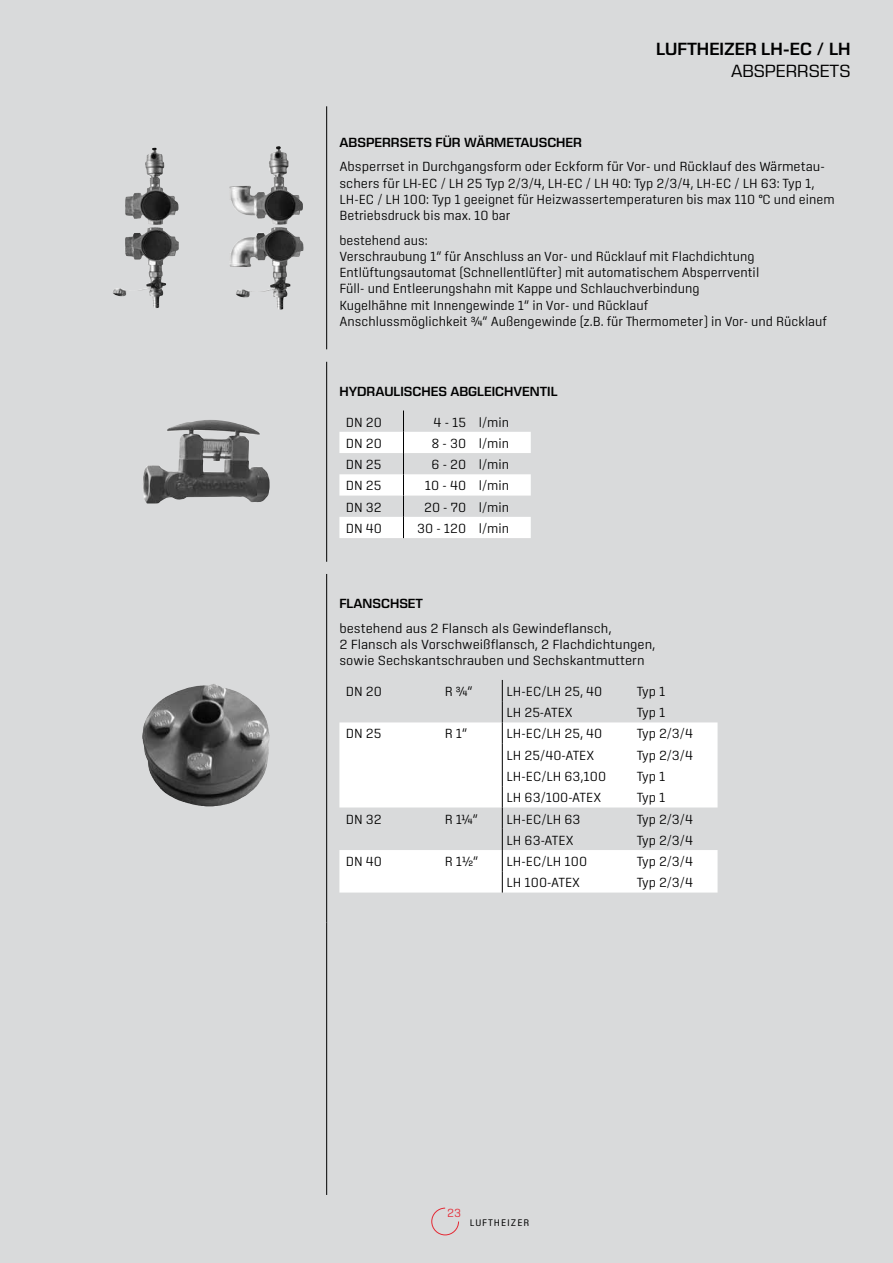
<style>
.page{position:relative;width:893px;height:1263px;background:#d9dadb}
.page>*{position:absolute;margin:0;border:0;box-sizing:border-box;transform-origin:0 0}
.t1{font:600 18px "Eurostile Next LT Pro";color:#000}
.t2{font:18px "Eurostile Next LT Pro";color:#000}
.t3{font:300 13.5px/16.2px "Center";color:#000}
.t4{font:600 13.5px "Eurostile Next LT Pro";color:#000}
.t5{font:300 12px "Center";color:#e42934}
.t6{font:9.75px "Center";letter-spacing:.095em;color:#000}
</style>
<div class="page">
<svg style="left:431px;top:1207px;width:28px;height:29px"></svg>
<hr style="left:326px;top:106px;width:1px;height:244px;background:#000">
<hr style="left:326px;top:362px;width:1px;height:200px;background:#000">
<hr style="left:326px;top:574px;width:1px;height:348px;background:#000">
<hr style="left:326px;top:922px;width:1px;height:273px;background:#000">
<img style="left:113px;top:148px;width:66px;height:160px">
<img style="left:229px;top:146px;width:74px;height:164px">
<img style="left:143px;top:420px;width:127px;height:84px">
<svg style="left:339px;top:410px;width:192px;height:128px"></svg>
<img style="left:142px;top:684px;width:71px;height:112px">
<svg style="left:339px;top:722px;width:379px;height:170px;fill:#fff"></svg>
<svg style="left:502px;top:680px;width:1px;height:212px"></svg>
<h1 class="t1" style="left:656px;top:39px;width:196px">LUFTHEIZER LH-EC / LH</h1>
<h1 class="t2" style="left:731px;top:61px;width:121px">ABSPERRSETS</h1>
<p class="t4" style="left:339px;top:135px;width:244px">ABSPERRSETS FÜR WÄRMETAUSCHER</p>
<p class="t3" style="left:339px;top:159px;width:497px">Absperrset in Durchgangsform oder Eckform für Vor- und Rücklauf des Wärmetau&shy;schers für LH-EC / LH 25 Typ 2/3/4, LH-EC / LH 40: Typ 2/3/4, LH-EC / LH 63: Typ 1, LH-EC / LH 100: Typ 1 geeignet für Heizwassertemperaturen bis max 110 °C und einem Betriebsdruck bis max. 10 bar</p>
<p class="t3" style="left:339px;top:232px;width:489px">bestehend aus:<br>Verschraubung 1“ für Anschluss an Vor- und Rücklauf mit Flachdichtung Entlüftungsautomat (Schnellentlüfter) mit automatischem Absperrventil<br>Füll- und Entleerungshahn mit Kappe und Schlauchverbindung<br>Kugelhähne mit Innengewinde 1“ in Vor- und Rücklauf<br>Anschlussmöglichkeit ¾“ Außengewinde (z.B. für Thermometer) in Vor- und Rücklauf</p>
<p class="t4" style="left:339px;top:384px;width:220px">HYDRAULISCHES ABGLEICHVENTIL</p>
<p class="t3" style="left:346px;top:414px;width:38px">DN 20</p>
<p class="t3" style="left:434px;top:414px;width:77px">4 - 15 l/min</p>
<p class="t3" style="left:346px;top:435px;width:38px">DN 20</p>
<p class="t3" style="left:431px;top:435px;width:79px">8 - 30 l/min</p>
<p class="t3" style="left:346px;top:456px;width:37px">DN 25</p>
<p class="t3" style="left:431px;top:456px;width:79px">6 - 20 l/min</p>
<p class="t3" style="left:346px;top:477px;width:37px">DN 25</p>
<p class="t3" style="left:425px;top:477px;width:86px">10 - 40 l/min</p>
<p class="t3" style="left:346px;top:499px;width:37px">DN 32</p>
<p class="t3" style="left:424px;top:499px;width:86px">20 - 70 l/min</p>
<p class="t3" style="left:346px;top:520px;width:38px">DN 40</p>
<p class="t3" style="left:417px;top:520px;width:94px">30 - 120 l/min</p>
<p class="t4" style="left:339px;top:596px;width:85px">FLANSCHSET</p>
<p class="t3" style="left:339px;top:620px;width:317px">bestehend aus 2 Flansch als Gewindeflansch,<br>2 Flansch als Vorschweißflansch, 2 Flachdichtungen, sowie Sechskantschrauben und Sechskantmuttern</p>
<p class="t3" style="left:346px;top:683px;width:38px">DN 20</p>
<p class="t3" style="left:445px;top:683px;width:29px">R ¾“</p>
<p class="t3" style="left:507px;top:683px;width:97px">LH-EC/LH 25, 40</p>
<p class="t3" style="left:637px;top:683px;width:30px">Typ 1</p>
<p class="t3" style="left:507px;top:704px;width:68px">LH 25-ATEX</p>
<p class="t3" style="left:637px;top:704px;width:30px">Typ 1</p>
<p class="t3" style="left:346px;top:725px;width:37px">DN 25</p>
<p class="t3" style="left:445px;top:725px;width:24px">R 1“</p>
<p class="t3" style="left:507px;top:725px;width:97px">LH-EC/LH 25, 40</p>
<p class="t3" style="left:637px;top:725px;width:58px">Typ 2/3/4</p>
<p class="t3" style="left:507px;top:747px;width:89px">LH 25/40-ATEX</p>
<p class="t3" style="left:637px;top:747px;width:58px">Typ 2/3/4</p>
<p class="t3" style="left:507px;top:768px;width:101px">LH-EC/LH 63,100</p>
<p class="t3" style="left:637px;top:768px;width:30px">Typ 1</p>
<p class="t3" style="left:507px;top:789px;width:96px">LH 63/100-ATEX</p>
<p class="t3" style="left:637px;top:789px;width:30px">Typ 1</p>
<p class="t3" style="left:346px;top:810px;width:37px">DN 32</p>
<p class="t3" style="left:445px;top:810px;width:35px">R 1¼“</p>
<p class="t3" style="left:507px;top:810px;width:76px">LH-EC/LH 63</p>
<p class="t3" style="left:637px;top:810px;width:58px">Typ 2/3/4</p>
<p class="t3" style="left:507px;top:832px;width:69px">LH 63-ATEX</p>
<p class="t3" style="left:637px;top:832px;width:58px">Typ 2/3/4</p>
<p class="t3" style="left:346px;top:853px;width:38px">DN 40</p>
<p class="t3" style="left:445px;top:853px;width:35px">R 1½“</p>
<p class="t3" style="left:507px;top:853px;width:82px">LH-EC/LH 100</p>
<p class="t3" style="left:637px;top:853px;width:58px">Typ 2/3/4</p>
<p class="t3" style="left:507px;top:874px;width:75px">LH 100-ATEX</p>
<p class="t3" style="left:637px;top:874px;width:58px">Typ 2/3/4</p>
<p class="t5" style="left:447px;top:1206px;width:16px">23</p>
<p class="t6" style="left:470px;top:1217px;width:61px">LUFTHEIZER</p>
</div>
